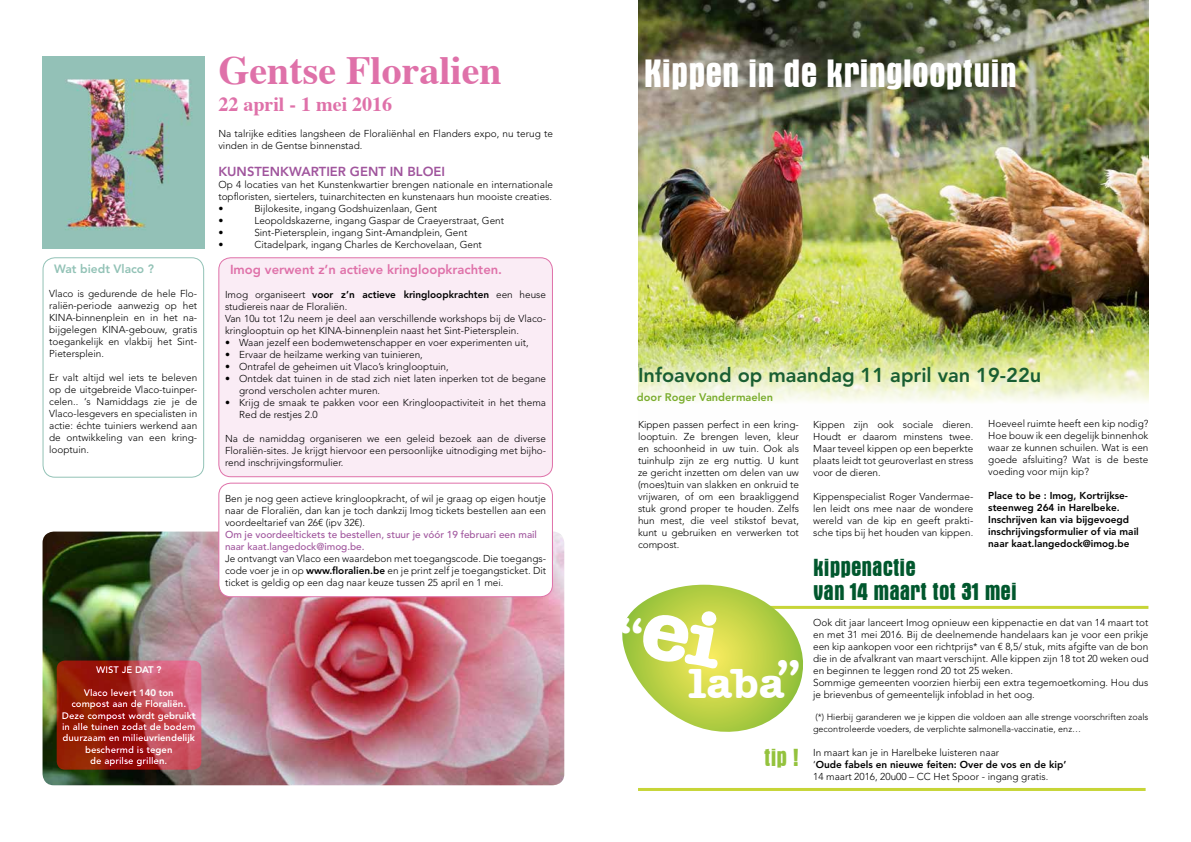
<style>
.page{position:relative;width:1191px;height:842px;background:#fff}
.page>*{position:absolute;margin:0;border:0;box-sizing:border-box;transform-origin:0 0}
.t1{font:700 43.3px "Amer Typewriter IT Cby BT";color:#fff}
.t2{font:700 condensed 40px "Aurora BT";color:#fff}
.t3{font:700 40px "Times";color:#df71a9}
.t4{font:700 condensed 25px/24px "Aurora BT";color:#00572d}
.t5{font:700 condensed 25px "Aurora BT";color:#94c23d}
.t6{font:800 20px "Avenir LT Std";color:#195e32}
.t7{font:700 20px "Times";color:#df71a9}
.t8{font:800 13px "Avenir LT Std";color:#df71a9}
.t9{font:800 13px "Avenir LT Std";color:#a0559d}
.t10{font:800 12px "Avenir LT Std";color:#92c2b6}
.t11{font:800 11px "Avenir LT Std";color:#79ac2c}
.t12{font:300 10px/12px "Avenir LT Std";color:#000;text-align:justify}
.t13{font:800 10px/12px "Avenir LT Std";color:#000}
.t14{font:500 10px/12px "Avenir LT Std";color:#a0559d}
.t15{font:800 9.5px/11.4px "Avenir LT Std";color:#fff;text-align:center}
.t16{font:300 9px/12px "Avenir LT Std";color:#000}
.s1{font-weight:800}
</style>
<div class="page">
<hr style="left:735px;top:606px;width:413px;height:3px;background:#c7d537">
<hr style="left:638px;top:788px;width:507px;height:3px;background:#c7d537">
<img style="left:638px;top:0;width:510px;height:402px">
<img style="left:43px;top:57px;width:161px;height:191px">
<img style="left:43px;top:531px;width:521px;height:254px">
<div style="left:43px;top:257px;width:161px;height:221px;border:1px solid #92c2b6;border-radius:12px"></div>
<div style="left:219px;top:258px;width:333px;height:219px;background:#faecf5;border-radius:12px"></div>
<div style="left:218px;top:257px;width:335px;height:220px;border:1px solid #df71a9;border-radius:12px"></div>
<div style="left:219px;top:483px;width:333px;height:114px;background:#fff;border-radius:12px"></div>
<div style="left:218px;top:483px;width:335px;height:114px;border:1px solid #df71a9;border-radius:12px"></div>
<svg style="left:57px;top:660px;width:144px;height:110px;background:#ab3230"></svg>
<svg style="left:622px;top:585px;width:190px;height:147px"></svg>
<p class="t10" style="left:54px;top:262px;width:101px">Wat biedt Vlaco ?</p>
<p class="t12" style="left:49px;top:288px;width:150px">Vlaco is gedurende de hele Flo&shy;raliën-periode aanwezig op het KINA-binnenplein en in het na&shy;bijgelegen KINA-gebouw, gratis toegankelijk en vlakbij het Sint-Pietersplein.</p>
<p class="t12" style="left:49px;top:372px;width:150px">Er valt altijd wel iets te beleven op de uitgebreide Vlaco-tuinper&shy;celen.. ‘s Namiddags zie je de Vlaco-lesgevers en specialisten in actie: échte tuiniers werkend aan de ontwikkeling van een kring&shy;looptuin.</p>
<p class="t15" style="left:96px;top:664px;width:67px">WIST JE DAT ?</p>
<p class="t15" style="left:62px;top:687px;width:135px">Vlaco levert 140 ton<br>compost aan de Floraliën.<br>Deze compost wordt gebruikt in alle tuinen zodat de bodem duurzaam en milieuvriendelijk beschermd is tegen<br>de aprilse grillen.</p>
<h2 class="t3" style="left:218px;top:44px;width:285px">Gentse Floralien</h2>
<h2 class="t2" style="left:643px;top:51px;width:375px">Kippen in de kringlooptuin</h2>
<h3 class="t7" style="left:218px;top:91px;width:175px">22 april - 1 mei 2016</h3>
<p class="t12" style="left:218px;top:127px;width:336px">Na talrijke edities langsheen de Floraliënhal en Flanders expo, nu terug te vinden in de Gentse binnenstad.</p>
<h3 class="t9" style="left:218px;top:164px;width:228px">KUNSTENKWARTIER GENT IN BLOEI</h3>
<p class="t12" style="left:218px;top:179px;width:336px">Op 4 locaties van het Kunstenkwartier brengen nationale en internationale topfloristen, siertelers, tuinarchitecten en kunstenaars hun mooiste creaties. •</p>
<p class="t12" style="left:254px;top:203px;width:184px">Bijlokesite, ingang Godshuizenlaan, Gent</p>
<p class="t12" style="left:218px;top:215px;width:6px">•</p>
<p class="t12" style="left:254px;top:215px;width:251px">Leopoldskazerne, ingang Gaspar de Craeyerstraat, Gent</p>
<p class="t12" style="left:218px;top:227px;width:6px">•</p>
<p class="t12" style="left:254px;top:227px;width:214px">Sint-Pietersplein, ingang Sint-Amandplein, Gent</p>
<p class="t12" style="left:218px;top:239px;width:6px">•</p>
<p class="t12" style="left:254px;top:239px;width:229px">Citadelpark, ingang Charles de Kerchovelaan, Gent</p>
<h3 class="t8" style="left:230px;top:262px;width:274px">Imog verwent z’n actieve kringloopkrachten.</h3>
<p class="t12" style="left:225px;top:288px;width:323px;text-align:left">Imog organiseert <span class="s1">voor z’n actieve kringloopkrachten</span> een heuse studiereis naar de Floraliën.<br>Van 10u tot 12u neem je deel aan verschillende workshops bij de Vlaco&shy;kringlooptuin op het KINA-binnenplein naast het Sint-Pietersplein.</p>
<p class="t12" style="left:225px;top:336px;width:305px">• Waan jezelf een bodemwetenschapper en voer experimenten uit,</p>
<p class="t12" style="left:225px;top:348px;width:199px">• Ervaar de heilzame werking van tuinieren,</p>
<p class="t12" style="left:225px;top:360px;width:225px">• Ontrafel de geheimen uit Vlaco’s kringlooptuin,</p>
<p class="t12" style="left:239px;top:372px;width:308px;text-indent:-14px">• Ontdek dat tuinen in de stad zich niet laten inperken tot de begane grond verscholen achter muren.</p>
<p class="t12" style="left:239px;top:396px;width:308px;text-indent:-14px">• Krijg de smaak te pakken voor een Kringloopactiviteit in het thema<br>Red de restjes 2.0</p>
<p class="t12" style="left:225px;top:432px;width:323px">Na de namiddag organiseren we een geleid bezoek aan de diverse Floraliën-sites. Je krijgt hiervoor een persoonlijke uitnodiging met bijho&shy;rend inschrijvingsformulier.</p>
<p class="t12" style="left:225px;top:492px;width:323px">Ben je nog geen actieve kringloopkracht, of wil je graag op eigen houtje naar de Floraliën, dan kan je toch dankzij Imog tickets bestellen aan een voordeeltarief van 26€ (ipv 32€).</p>
<p class="t14" style="left:225px;top:528px;width:313px">Om je voordeeltickets te bestellen, stuur je vóór 19 februari een mail naar kaat.langedock@imog.be.</p>
<p class="t12" style="left:225px;top:552px;width:323px">Je ontvangt van Vlaco een waardebon met toegangscode. Die toegangs&shy;code voer je in op <span class="s1">www.floralien.be</span> en je print zelf je toegangsticket. Dit ticket is geldig op een dag naar keuze tussen 25 april en 1 mei.</p>
<h3 class="t6" style="left:638px;top:364px;width:405px">Infoavond op maandag 11 april van 19-22u</h3>
<p class="t12" style="left:638px;top:419px;width:162px">Kippen passen perfect in een kring&shy;looptuin. Ze brengen leven, kleur en schoonheid in uw tuin. Ook als tuinhulp zijn ze erg nuttig. U kunt ze gericht inzetten om delen van uw (moes)tuin van slakken en onkruid te vrijwaren, of om een braakliggend stuk grond proper te houden. Zelfs hun mest, die veel stikstof bevat, kunt u gebruiken en verwerken tot compost.</p>
<p class="t11" style="left:637px;top:390px;width:138px">door Roger Vandermaelen</p>
<p class="t12" style="left:988px;top:417px;width:162px">Hoeveel ruimte heeft een kip nodig?<br>Hoe bouw ik een degelijk binnenhok waar ze kunnen schuilen. Wat is een goede afsluiting? Wat is de beste voeding voor mijn kip?</p>
<p class="t13" style="left:988px;top:489px;width:152px">Place to be : Imog, Kortrijkse&shy;steenweg 264 in Harelbeke.<br>Inschrijven kan via bijgevoegd inschrijvingsformulier of via mail naar kaat.langedock@imog.be</p>
<p class="t12" style="left:813px;top:418px;width:162px">Kippen zijn ook sociale dieren.<br>Houdt er daarom minstens twee.<br>Maar teveel kippen op een beperkte plaats leidt tot geuroverlast en stress voor de dieren.</p>
<p class="t12" style="left:813px;top:490px;width:162px">Kippenspecialist Roger Vandermae&shy;len leidt ons mee naar de wondere wereld van de kip en geeft prakti&shy;sche tips bij het houden van kippen.</p>
<h1 class="t1" style="left:618px;top:604px;width:28px">“</h1>
<h1 class="t1" style="left:775px;top:647px;width:28px">”</h1>
<h1 class="t1" style="left:688px;top:656px;width:98px">laba</h1>
<h3 class="t5" style="left:764px;top:743px;width:36px">tip !</h3>
<h3 class="t4" style="left:813px;top:555px;width:205px">kippenactie<br>van 14 maart tot 31 mei</h3>
<p class="t12" style="left:813px;top:616px;width:337px;text-align:left">Ook dit jaar lanceert Imog opnieuw een kippenactie en dat van 14 maart tot en met 31 mei 2016. Bij de deelnemende handelaars kan je voor een prikje een kip aankopen voor een richtprijs* van € 8,5/ stuk, mits afgifte van de bon die in de afvalkrant van maart verschijnt. Alle kippen zijn 18 tot 20 weken oud en beginnen te leggen rond 20 tot 25 weken.<br>Sommige gemeenten voorzien hierbij een extra tegemoetkoming. Hou dus je brievenbus of gemeentelijk infoblad in het oog.</p>
<p class="t16" style="left:813px;top:711px;width:337px">(*) Hierbij garanderen we je kippen die voldoen aan alle strenge voorschriften zoals gecontroleerde voeders, de verplichte salmonella-vaccinatie, enz…</p>
<p class="t12" style="left:813px;top:747px;width:255px;text-align:left">In maart kan je in Harelbeke luisteren naar<br>‘<span class="s1">Oude fabels en nieuwe feiten: Over de vos en de kip’<br></span>14 maart 2016, 20u00 – CC Het Spoor - ingang gratis.</p>
</div>
